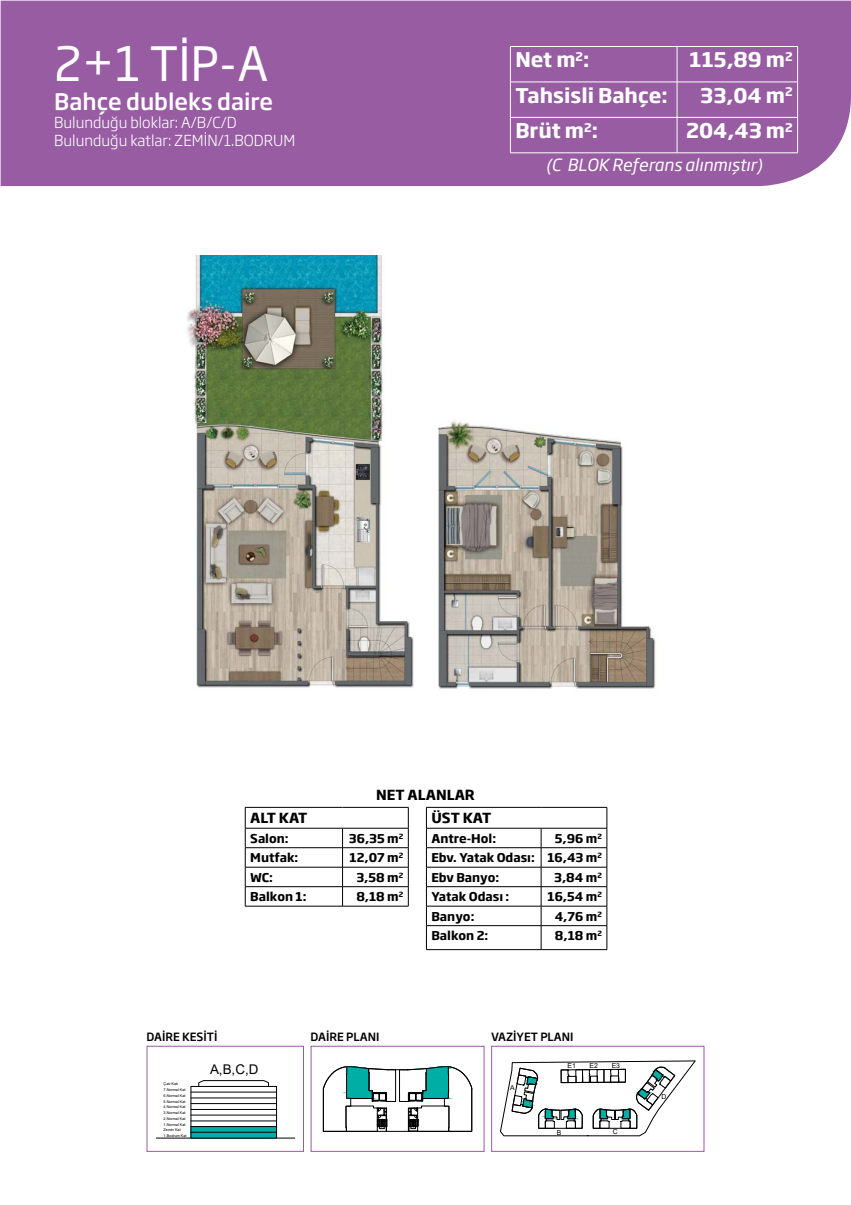
<style>
.page{position:relative;width:851px;height:1205px;background:#fff}
.page>*{position:absolute;margin:0;border:0;box-sizing:border-box;transform-origin:0 0}
.t1{font:46.75px "Soho Gothic Pro";color:#fff}
.t2{font:500 22.5px "Soho Gothic Pro";color:#fff}
.t3{font:700 20px "Soho Gothic Pro";color:#fff}
.t4{font:italic 16.62px "Soho Gothic Pro";color:#fff}
.t5{font:300 15px/18px "Soho Gothic Pro";color:#fff}
.t6{font:700 13.75px/23.4px "Soho Gothic Pro";color:#000}
.t7{font:13.38px "Arial";color:#000}
.t8{font:700 12px/19.5px "Soho Gothic Pro";color:#000;text-align:justify}
.t9{font:500 11.25px "Soho Gothic Pro";color:#000}
.t10{font:6.75px "Arial";color:#000}
.t11{font:3.75px "Arial";color:#000}
</style>
<div class="page">
<div style="left:1px;top:1px;width:849px;height:185px;background:#975ca2"></div>
<hr style="left:510px;top:46px;width:167px;height:1px;background:#fff">
<hr style="left:510px;top:47px;width:1px;height:35px;background:#fff">
<hr style="left:677px;top:46px;width:120px;height:1px;background:#fff">
<hr style="left:676px;top:47px;width:1px;height:35px;background:#fff">
<hr style="left:797px;top:47px;width:1px;height:35px;background:#fff">
<hr style="left:510px;top:82px;width:167px;height:1px;background:#fff">
<hr style="left:510px;top:82px;width:1px;height:35px;background:#fff">
<hr style="left:677px;top:82px;width:120px;height:1px;background:#fff">
<hr style="left:676px;top:82px;width:1px;height:35px;background:#fff">
<hr style="left:797px;top:82px;width:1px;height:35px;background:#fff">
<hr style="left:510px;top:117px;width:167px;height:1px;background:#fff">
<hr style="left:510px;top:118px;width:1px;height:35px;background:#fff">
<hr style="left:677px;top:117px;width:120px;height:1px;background:#fff">
<hr style="left:676px;top:118px;width:1px;height:35px;background:#fff">
<hr style="left:797px;top:118px;width:1px;height:35px;background:#fff">
<hr style="left:510px;top:153px;width:167px;height:1px;background:#fff">
<hr style="left:677px;top:153px;width:120px;height:1px;background:#fff">
<img style="left:186px;top:255px;width:228px;height:433px">
<img style="left:438px;top:421px;width:218px;height:268px">
<div style="left:491px;top:1046px;width:213px;height:106px;border:1px solid #975ca2"></div>
<svg style="left:500px;top:1060px;width:196px;height:76px"></svg>
<div style="left:146px;top:1046px;width:158px;height:106px;border:1px solid #975ca2"></div>
<hr style="left:156px;top:1138px;width:138px;height:1px;background:#000">
<svg style="left:190px;top:1126px;width:85px;height:12px"></svg>
<hr style="left:191px;top:1132px;width:85px;height:1px;background:#000">
<hr style="left:191px;top:1126px;width:85px;height:1px;background:#000">
<hr style="left:191px;top:1120px;width:85px;height:1px;background:#000">
<hr style="left:191px;top:1115px;width:85px;height:1px;background:#000">
<hr style="left:191px;top:1109px;width:85px;height:1px;background:#000">
<hr style="left:191px;top:1103px;width:85px;height:1px;background:#000">
<hr style="left:191px;top:1097px;width:85px;height:1px;background:#000">
<hr style="left:191px;top:1092px;width:85px;height:1px;background:#000">
<div style="left:191px;top:1086px;width:86px;height:52px;border:1px solid #000"></div>
<svg style="left:198px;top:1080px;width:71px;height:7px"></svg>
<div style="left:310px;top:1046px;width:174px;height:106px;border:1px solid #975ca2"></div>
<svg style="left:323px;top:1066px;width:149px;height:66px"></svg>
<hr style="left:426px;top:807px;width:115px;height:1px;background:#000">
<hr style="left:541px;top:807px;width:66px;height:1px;background:#000">
<hr style="left:426px;top:828px;width:115px;height:1px;background:#000">
<hr style="left:541px;top:828px;width:66px;height:1px;background:#000">
<hr style="left:426px;top:847px;width:115px;height:1px;background:#000">
<hr style="left:541px;top:847px;width:66px;height:1px;background:#000">
<hr style="left:426px;top:867px;width:115px;height:1px;background:#000">
<hr style="left:541px;top:867px;width:66px;height:1px;background:#000">
<hr style="left:426px;top:886px;width:115px;height:1px;background:#000">
<hr style="left:541px;top:886px;width:66px;height:1px;background:#000">
<hr style="left:426px;top:906px;width:115px;height:1px;background:#000">
<hr style="left:541px;top:906px;width:66px;height:1px;background:#000">
<hr style="left:426px;top:925px;width:115px;height:1px;background:#000">
<svg style="left:426px;top:807px;width:1px;height:142px"></svg>
<hr style="left:541px;top:925px;width:66px;height:1px;background:#000">
<svg style="left:541px;top:828px;width:1px;height:121px"></svg>
<svg style="left:606px;top:807px;width:1px;height:142px"></svg>
<hr style="left:426px;top:949px;width:115px;height:1px;background:#000">
<hr style="left:541px;top:949px;width:66px;height:1px;background:#000">
<hr style="left:245px;top:807px;width:97px;height:1px;background:#000">
<hr style="left:342px;top:807px;width:66px;height:1px;background:#000">
<hr style="left:245px;top:828px;width:97px;height:1px;background:#000">
<hr style="left:342px;top:828px;width:66px;height:1px;background:#000">
<hr style="left:245px;top:847px;width:97px;height:1px;background:#000">
<hr style="left:342px;top:847px;width:66px;height:1px;background:#000">
<hr style="left:245px;top:867px;width:97px;height:1px;background:#000">
<hr style="left:342px;top:867px;width:66px;height:1px;background:#000">
<hr style="left:245px;top:886px;width:97px;height:1px;background:#000">
<svg style="left:245px;top:807px;width:1px;height:99px"></svg>
<hr style="left:342px;top:886px;width:66px;height:1px;background:#000">
<svg style="left:342px;top:828px;width:1px;height:78px"></svg>
<svg style="left:408px;top:807px;width:1px;height:99px"></svg>
<hr style="left:245px;top:906px;width:97px;height:1px;background:#000">
<hr style="left:342px;top:906px;width:66px;height:1px;background:#000">
<h1 class="t1" style="left:54px;top:35px;width:216px">2+1 TİP-A</h1>
<h2 class="t2" style="left:54px;top:87px;width:220px">Bahçe dubleks daire</h2>
<p class="t5" style="left:54px;top:113px;width:242px">Bulunduğu bloklar: A/B/C/D<br>Bulunduğu katlar: ZEMİN/1.BODRUM</p>
<h3 class="t3" style="left:515px;top:47px;width:76px">Net m<sup>2</sup>:</h3>
<h3 class="t3" style="left:689px;top:47px;width:104px">115,89 m<sup>2</sup></h3>
<h3 class="t3" style="left:515px;top:82px;width:154px">Tahsisli Bahçe:</h3>
<h3 class="t3" style="left:700px;top:82px;width:94px">33,04 m<sup>2</sup></h3>
<h3 class="t3" style="left:515px;top:118px;width:84px">Brüt m<sup>2</sup>:</h3>
<h3 class="t3" style="left:686px;top:118px;width:108px">204,43 m<sup>2</sup></h3>
<h3 class="t4" style="left:545px;top:154px;width:218px">(C BLOK Referans alınmıştır)</h3>
<p class="t6" style="left:431px;top:782px;width:61px;text-indent:-55px">NET ALANLAR<br>ÜST KAT</p>
<p class="t8" style="left:431px;top:828px;width:66px">Antre-Hol:</p>
<p class="t6" style="left:250px;top:806px;width:59px">ALT KAT</p>
<p class="t8" style="left:250px;top:828px;width:40px">Salon:</p>
<p class="t8" style="left:349px;top:828px;width:56px">36,35 m<sup>2</sup></p>
<p class="t8" style="left:250px;top:847px;width:50px">Mutfak:</p>
<p class="t8" style="left:349px;top:847px;width:55px">12,07 m<sup>2</sup></p>
<p class="t8" style="left:250px;top:867px;width:24px">WC:</p>
<p class="t8" style="left:356px;top:867px;width:48px">3,58 m<sup>2</sup></p>
<p class="t8" style="left:250px;top:886px;width:58px">Balkon 1:</p>
<p class="t8" style="left:356px;top:886px;width:48px">8,18 m<sup>2</sup></p>
<p class="t8" style="left:431px;top:828px;width:172px;text-indent:123px">5,96 m<sup>2<br></sup>Ebv. Yatak Odası: 16,43 m<sup>2<br></sup>Ebv Banyo:</p>
<p class="t8" style="left:554px;top:867px;width:49px">3,84 m<sup>2</sup></p>
<p class="t8" style="left:431px;top:886px;width:79px">Yatak Odası :</p>
<p class="t8" style="left:547px;top:886px;width:56px">16,54 m<sup>2</sup></p>
<p class="t8" style="left:431px;top:906px;width:45px">Banyo:</p>
<p class="t8" style="left:554px;top:906px;width:49px">4,76 m<sup>2</sup></p>
<p class="t8" style="left:431px;top:925px;width:58px">Balkon 2:</p>
<p class="t8" style="left:555px;top:925px;width:48px">8,18 m<sup>2</sup></p>
<p class="t9" style="left:146px;top:1029px;width:72px">DAİRE KESİTİ</p>
<p class="t7" style="left:210px;top:1059px;width:50px">A,B,C,D</p>
<p class="t11" style="left:164px;top:1081px;width:16px">Çatı Katı</p>
<p class="t11" style="left:164px;top:1087px;width:23px">7.Normal Kat</p>
<p class="t11" style="left:164px;top:1093px;width:23px">6.Normal Kat</p>
<p class="t11" style="left:164px;top:1098px;width:23px">5.Normal Kat</p>
<p class="t11" style="left:164px;top:1104px;width:23px">4.Normal Kat</p>
<p class="t11" style="left:164px;top:1110px;width:23px">3.Normal Kat</p>
<p class="t11" style="left:164px;top:1116px;width:23px">2.Normal Kat</p>
<p class="t11" style="left:164px;top:1121px;width:23px">1.Normal Kat</p>
<p class="t11" style="left:164px;top:1127px;width:19px">Zemin Kat</p>
<p class="t11" style="left:164px;top:1133px;width:24px">1.Bodrum Kat</p>
<p class="t9" style="left:310px;top:1029px;width:70px">DAİRE PLANI</p>
<p class="t9" style="left:491px;top:1029px;width:84px">VAZİYET PLANI</p>
<p class="t10" style="left:510px;top:1083px;width:6px">A</p>
<p class="t10" style="left:567px;top:1061px;width:10px">E1</p>
<p class="t10" style="left:589px;top:1061px;width:10px">E2</p>
<p class="t10" style="left:611px;top:1061px;width:10px">E3</p>
<p class="t10" style="left:557px;top:1127px;width:6px">B</p>
<p class="t10" style="left:612px;top:1127px;width:6px">C</p>
<p class="t10" style="left:661px;top:1092px;width:6px">D</p>
</div>
